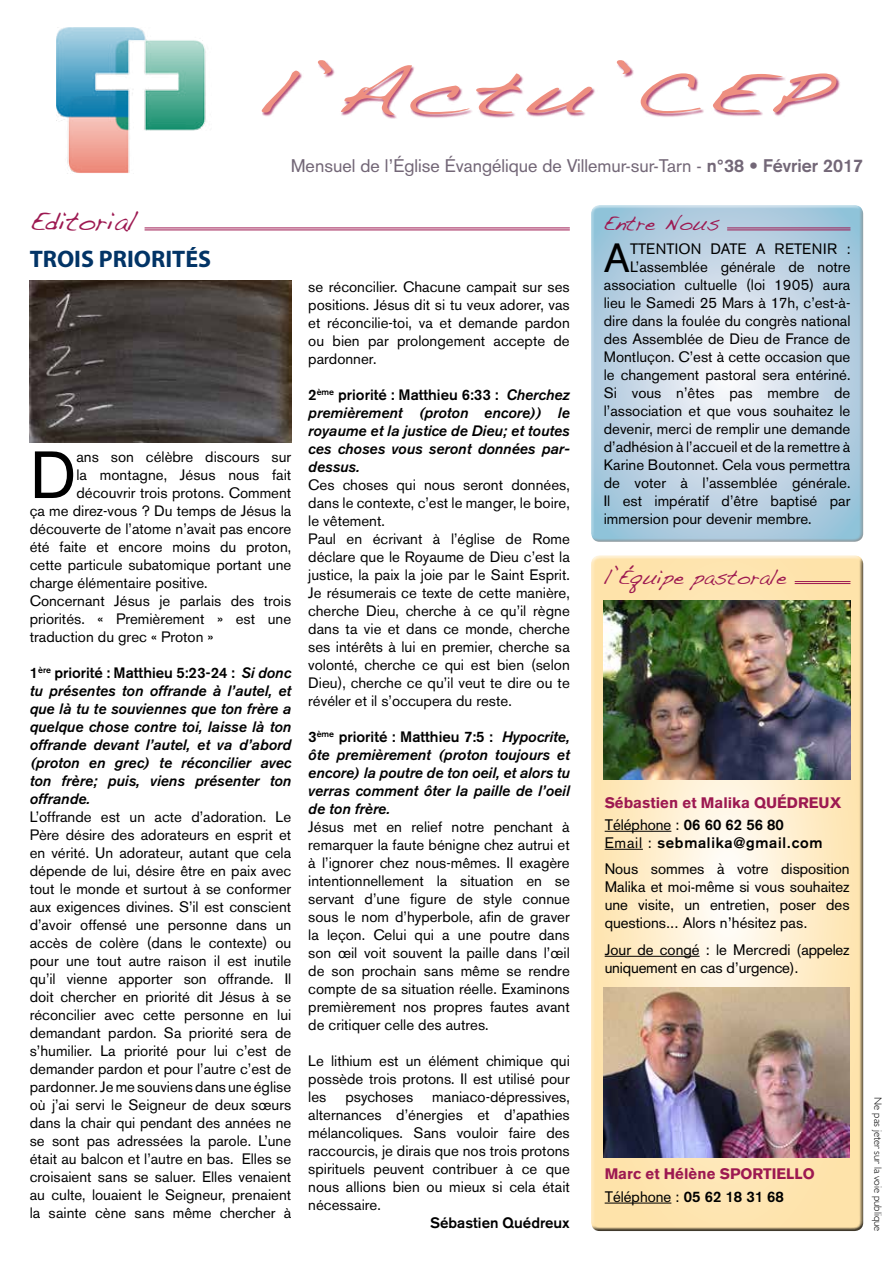
<style>
.page{position:relative;width:893px;height:1263px;background:#fff}
.page>*{position:absolute;margin:0;border:0;box-sizing:border-box;transform-origin:0 0}
.t1{font:66px "Akzidenz Grotesk BE";color:#000}
.t2{font:60px "Handwriting Dakota";letter-spacing:.05em;color:#ee8f80;scale:1.61 1}
.t3{font:40.5px "Akzidenz Grotesk BE";color:#000}
.t4{font:27px "Handwriting Dakota";color:#9d1951}
.t5{font:700 24px "Myriad Pro";color:#023466}
.t6{font:21px "Handwriting Dakota";color:#9d1951}
.t7{font:18px "Akzidenz Grotesk";color:#736777}
.t8{font:15px/18px "Akzidenz Grotesk BE";color:#000;text-align:justify}
.t9{font:italic 500 15px/18px "Akzidenz Grotesk BE";color:#000;text-align:justify}
.t10{font:15px/18px "Akzidenz Grotesk";color:#000}
.t11{font:900 15px/22.2px "Akzidenz Grotesk";color:#9d1951}
.t12{font:500 15px "Akzidenz Grotesk BE";color:#000}
.t13{font:300 10.5px "Gill Sans";color:#000}
.s1{font-weight:700}
.s2{font-style:normal}
.s3{font-weight:400;color:#000}
.s4{font-weight:700;color:#000}
</style>
<div class="page">
<hr style="left:145px;top:227px;width:425px;height:1px;background:#9d1951">
<hr style="left:145px;top:229px;width:425px;height:1px;background:#9d1951">
<div style="left:262px;top:61px;width:578px;height:58px;background:#9d1951;opacity:.75"></div>
<img style="left:57px;top:28px;width:149px;height:145px">
<div style="left:590px;top:207px;width:274px;height:335px;background:#000;opacity:.75"></div>
<hr style="left:727px;top:227px;width:123px;height:1px;background:#9d1951">
<hr style="left:727px;top:229px;width:123px;height:1px;background:#9d1951">
<div style="left:589px;top:556px;width:275px;height:676px;background:#000;opacity:.75"></div>
<hr style="left:605px;top:831px;width:66px;height:1px;background:#000">
<hr style="left:605px;top:849px;width:38px;height:1px;background:#000">
<hr style="left:605px;top:956px;width:95px;height:1px;background:#000">
<hr style="left:605px;top:1203px;width:66px;height:1px;background:#000">
<hr style="left:795px;top:581px;width:55px;height:1px;background:#9d1951">
<hr style="left:795px;top:583px;width:55px;height:1px;background:#9d1951">
<img style="left:604px;top:600px;width:246px;height:179px">
<img style="left:603px;top:987px;width:247px;height:170px">
<img style="left:30px;top:281px;width:261px;height:161px">
<h2 class="t2" style="left:259px;top:57px;width:355px">l’Actu’CEP</h2>
<p class="t7" style="left:291px;top:155px;width:574px">Mensuel de l’Église Évangélique de Villemur-sur-Tarn - <span class="s1">n°38 • Février 2017</span></p>
<h3 class="t4" style="left:30px;top:205px;width:108px">Editorial</h3>
<h3 class="t5" style="left:30px;top:243px;width:183px">TROIS PRIORITÉS</h3>
<h1 class="t1" style="left:30px;top:436px;width:48px">D</h1>
<p class="t8" style="left:76px;top:448px;width:216px">ans son célèbre discours sur</p>
<p class="t8" style="left:76px;top:466px;width:216px">la montagne, Jésus nous fait</p>
<p class="t8" style="left:76px;top:484px;width:216px">découvrir trois protons. Comment</p>
<p class="t8" style="left:30px;top:502px;width:263px">ça me direz-vous ? Du temps de Jésus la</p>
<p class="t8" style="left:30px;top:520px;width:263px">découverte de l’atome n’avait pas encore</p>
<p class="t8" style="left:30px;top:538px;width:263px">été faite et encore moins du proton,</p>
<p class="t8" style="left:30px;top:556px;width:263px">cette particule subatomique portant une</p>
<p class="t8" style="left:30px;top:574px;width:179px">charge élémentaire positive.</p>
<p class="t8" style="left:30px;top:592px;width:263px">Concernant Jésus je parlais des trois</p>
<p class="t8" style="left:30px;top:610px;width:263px">priorités. « Premièrement » est une</p>
<p class="t8" style="left:30px;top:628px;width:185px">traduction du grec « Proton »</p>
<p class="t9" style="left:30px;top:664px;width:263px"><span class="s2">1</span><sup>ère</sup> <span class="s2">priorité : Matthieu 5:23-24 :</span> Si donc tu présentes ton offrande à l’autel, et que là tu te souviennes que ton frère a quelque chose contre toi, laisse là ton offrande devant l’autel, et va d’abord (proton en grec) te réconcilier avec ton frère; puis, viens présenter ton offrande.</p>
<p class="t8" style="left:30px;top:808px;width:263px">L’offrande est un acte d’adoration. Le Père désire des adorateurs en esprit et en vérité. Un adorateur, autant que cela dépende de lui, désire être en paix avec tout le monde et surtout à se conformer aux exigences divines. S’il est conscient d’avoir offensé une personne dans un accès de colère (dans le contexte) ou pour une tout autre raison il est inutile qu’il vienne apporter son offrande. Il doit chercher en priorité dit Jésus à se réconcilier avec cette personne en lui demandant pardon. Sa priorité sera de s’humilier. La priorité pour lui c’est de demander pardon et pour l’autre c’est de pardonner. Je me souviens dans une église où j’ai servi le Seigneur de deux sœurs dans la chair qui pendant des années ne se sont pas adressées la parole. L’une était au balcon et l’autre en bas. Elles se croisaient sans se saluer. Elles venaient au culte, louaient le Seigneur, prenaient la sainte cène sans même chercher à</p>
<p class="t8" style="left:308px;top:278px;width:263px">se réconcilier. Chacune campait sur ses positions. Jésus dit si tu veux adorer, vas et réconcilie-toi, va et demande pardon ou bien par prolongement accepte de pardonner.</p>
<p class="t9" style="left:308px;top:386px;width:263px"><span class="s2">2</span><sup>ème</sup> <span class="s2">priorité : Matthieu 6:33 :</span> Cherchez premièrement (proton encore)) le royaume et la justice de Dieu; et toutes ces choses vous seront données par&shy;dessus.</p>
<p class="t8" style="left:308px;top:476px;width:263px;text-align:left">Ces choses qui nous seront données, dans le contexte, c’est le manger, le boire, le vêtement.<br>Paul en écrivant à l’église de Rome déclare que le Royaume de Dieu c’est la justice, la paix la joie par le Saint Esprit.<br>Je résumerais ce texte de cette manière, cherche Dieu, cherche à ce qu’il règne dans ta vie et dans ce monde, cherche ses intérêts à lui en premier, cherche sa volonté, cherche ce qui est bien (selon Dieu), cherche ce qu’il veut te dire ou te révéler et il s’occupera du reste.</p>
<p class="t9" style="left:308px;top:728px;width:263px"><span class="s2">3</span><sup>ème</sup> <span class="s2">priorité : Matthieu 7:5 :</span> Hypocrite, ôte premièrement (proton toujours et encore) la poutre de ton oeil, et alors tu verras comment ôter la paille de l’oeil de ton frère.</p>
<p class="t8" style="left:308px;top:818px;width:263px">Jésus met en relief notre penchant à remarquer la faute bénigne chez autrui et à l’ignorer chez nous-mêmes. Il exagère intentionnellement la situation en se servant d’une figure de style connue sous le nom d’hyperbole, afin de graver la leçon. Celui qui a une poutre dans son œil voit souvent la paille dans l’œil de son prochain sans même se rendre compte de sa situation réelle. Examinons premièrement nos propres fautes avant de critiquer celle des autres.</p>
<p class="t8" style="left:308px;top:1052px;width:263px">Le lithium est un élément chimique qui possède trois protons. Il est utilisé pour les</p>
<p class="t8" style="left:308px;top:1088px;width:263px;text-indent:124px">maniaco-dépressives, alternances d’énergies et d’apathies mélancoliques. Sans vouloir faire des raccourcis, je dirais que nos trois protons spirituels peuvent contribuer à ce que nous allions bien ou mieux si cela était nécessaire.</p>
<p class="t12" style="left:430px;top:1213px;width:141px">Sébastien Quédreux</p>
<p class="t8" style="left:345px;top:1088px;width:69px">psychoses</p>
<h3 class="t6" style="left:603px;top:211px;width:118px">Entre Nous</h3>
<h3 class="t3" style="left:604px;top:234px;width:28px">A</h3>
<p class="t8" style="left:630px;top:240px;width:222px">TTENTION DATE A RETENIR :</p>
<p class="t8" style="left:630px;top:258px;width:222px">L’assemblée générale de notre</p>
<p class="t8" style="left:604px;top:276px;width:248px">association cultuelle (loi 1905) aura</p>
<p class="t8" style="left:604px;top:294px;width:248px">lieu le Samedi 25 Mars à 17h, c’est-à-</p>
<p class="t8" style="left:604px;top:312px;width:248px">dire dans la foulée du congrès national</p>
<p class="t8" style="left:604px;top:330px;width:248px">des Assemblée de Dieu de France de</p>
<p class="t8" style="left:604px;top:348px;width:248px">Montluçon. C’est à cette occasion que</p>
<p class="t8" style="left:604px;top:366px;width:248px">le changement pastoral sera entériné.</p>
<p class="t8" style="left:604px;top:384px;width:248px">Si vous n’êtes pas membre de</p>
<p class="t8" style="left:604px;top:402px;width:248px">l’association et que vous souhaitez le</p>
<p class="t8" style="left:604px;top:420px;width:248px">devenir, merci de remplir une demande</p>
<p class="t8" style="left:604px;top:438px;width:248px">d’adhésion à l’accueil et de la remettre à</p>
<p class="t8" style="left:604px;top:456px;width:248px">Karine Boutonnet. Cela vous permettra</p>
<p class="t8" style="left:604px;top:474px;width:248px">de voter à l’assemblée générale.</p>
<p class="t8" style="left:604px;top:492px;width:248px">Il est impératif d’être baptisé par</p>
<p class="t8" style="left:604px;top:510px;width:209px">immersion pour devenir membre.</p>
<h3 class="t6" style="left:604px;top:564px;width:184px">l’Équipe pastorale</h3>
<p class="t11" style="left:605px;top:791px;width:238px">Sébastien et Malika QUÉDREUX<br><span class="s3">Téléphone :</span> <span class="s4">06 60 62 56 80</span></p>
<p class="t10" style="left:605px;top:829px;width:246px;line-height:26.5px">Email : <span class="s1">sebmalika@gmail.com<br></span>Nous sommes à votre disposition</p>
<p class="t10" style="left:605px;top:878px;width:246px;text-align:justify">Malika et moi-même si vous souhaitez une visite, un entretien, poser des questions... Alors n’hésitez pas.</p>
<p class="t10" style="left:605px;top:940px;width:246px">Jour de congé : le Mercredi (appelez uniquement en cas d’urgence).</p>
<p class="t11" style="left:605px;top:1163px;width:212px">Marc et Hélène SPORTIELLO<br><span class="s3">Téléphone :</span> <span class="s4">05 62 18 31 68</span></p>
<p class="t13" style="left:886px;top:1097px;width:135px;rotate:90deg">Ne pas jeter sur la voie publique</p>
</div>
